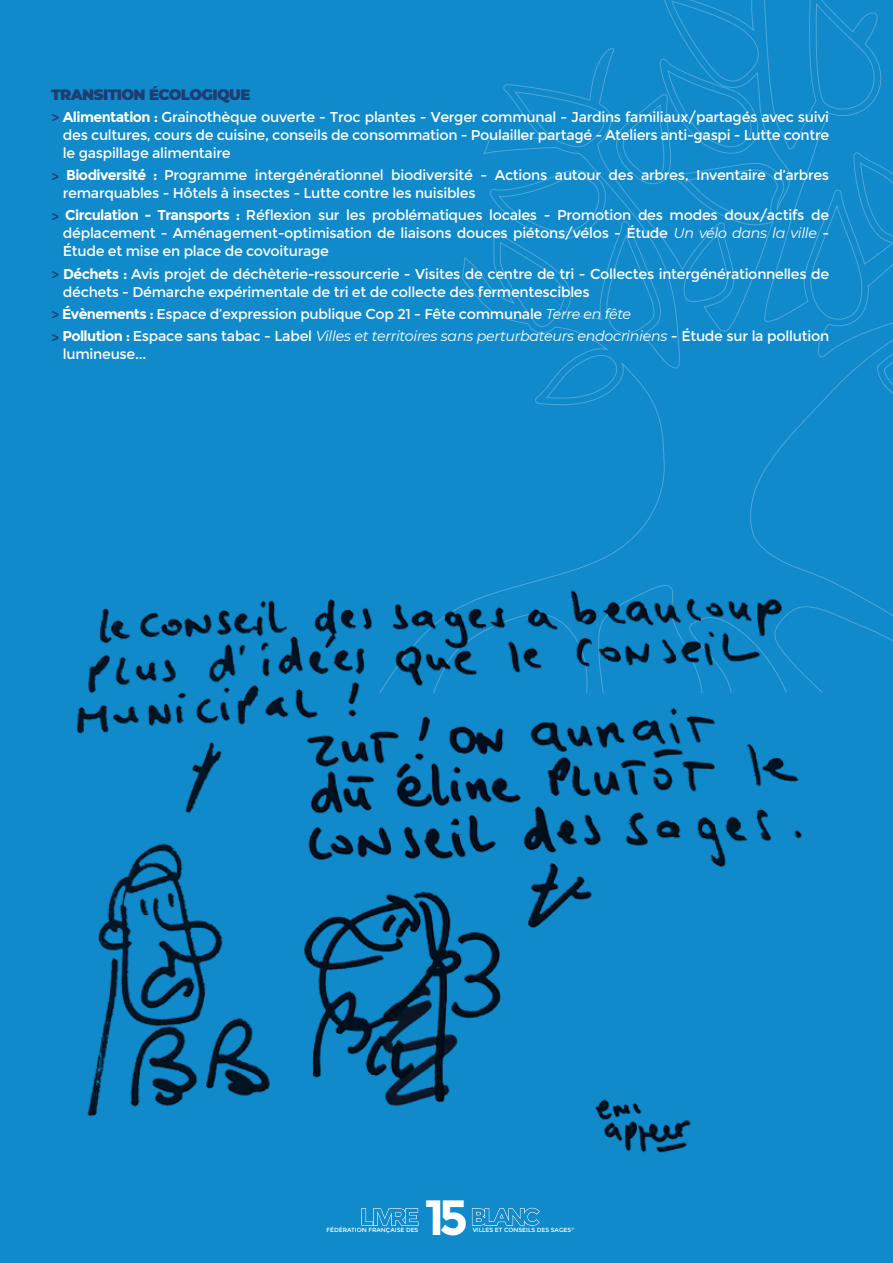
<style>
.page{position:relative;width:893px;height:1263px;background:#118acb}
.page>*{position:absolute;margin:0;border:0;box-sizing:border-box;transform-origin:0 0}
.t1{font:700 49.5px "Montserrat";color:#fff}
.t2{font:900 15px "Montserrat";color:#203c70}
.t3{font:14.25px/18px "Montserrat";letter-spacing:-.02em;color:#fff}
.t4{font:6px "Montserrat";color:#fff}
.s1{font-weight:700}
.s2{font-style:italic}
</style>
<div class="page">
<svg style="left:472px;top:1208px;width:68px;height:18px"></svg>
<svg style="left:361px;top:1208px;width:57px;height:18px"></svg>
<svg style="left:462px;top:0;width:431px;height:642px"></svg>
<img style="left:76px;top:558px;width:747px;height:559px">
<img style="left:590px;top:1093px;width:106px;height:60px">
<p class="t2" style="left:51px;top:83px;width:42px">TRANSITION</p>
<p class="t2" style="left:149px;top:83px;width:12px">ÉCOLO</p>
<p class="t2" style="left:202px;top:83px;width:21px">GIQU</p>
<p class="t2" style="left:240px;top:83px;width:12px">E</p>
<p class="t3" style="left:63px;top:108px;width:768px;text-align:justify;text-indent:-12px"><sub>&gt;</sub> <span class="s1">Alimentation :</span> Grainothèque ouverte - Troc plantes - Verger communal - Jardins familiaux/partagés avec suivi des cultures, cours de cuisine, conseils de consommation - Poulailler partagé - Ateliers anti-gaspi - Lutte contre le gaspillage alimentaire</p>
<p class="t3" style="left:63px;top:166px;width:768px;text-indent:-12px"><sub>&gt;</sub> <span class="s1">Biodiversité :</span> Programme intergénérationnel biodiversité - Actions autour des arbres, I nventaire d’arbres remarquables - Hôtels à insectes - Lutte contre les nuisibles</p>
<p class="t3" style="left:63px;top:206px;width:768px;text-align:justify;text-indent:-12px"><sub>&gt;</sub> <span class="s1">Circulation - Transports :</span> Réflexion sur les problématiques locales - Promotion des modes doux/actifs de déplacement - Aménagement-optimisation de liaisons douces piétons/vélos - Étude <span class="s2">Un vélo dans la ville</span> - Étude et mise en place de covoiturage</p>
<p class="t3" style="left:63px;top:265px;width:768px;text-indent:-12px"><sub>&gt;</sub> <span class="s1">Déchets :</span> Avis projet de déchèterie-ressourcerie - Visites de centre de tri - Collectes intergénérationnelles de déchets - Démarche expérimentale de tri et de collecte des fermentescibles</p>
<p class="t3" style="left:51px;top:303px;width:780px;line-height:22.2px"><sub>&gt;</sub> <span class="s1">Évènements :</span> Espace d’expression publique Cop 21 - Fête communale <span class="s2">Terre en fête<br></span><sub>&gt;</sub> <span class="s1">Pollution :</span> Espace sans tabac - Label <span class="s2">Villes et territoires sans perturbateurs endocriniens</span> - Étude sur la pollution</p>
<p class="t3" style="left:63px;top:345px;width:85px">lumineuse...</p>
<h1 class="t1" style="left:425px;top:1188px;width:45px">15</h1>
<p class="t4" style="left:327px;top:1226px;width:93px">Fédération française des</p>
<p class="t4" style="left:473px;top:1226px;width:103px">Villes et Conseils des Sages<sup>®</sup></p>
</div>
